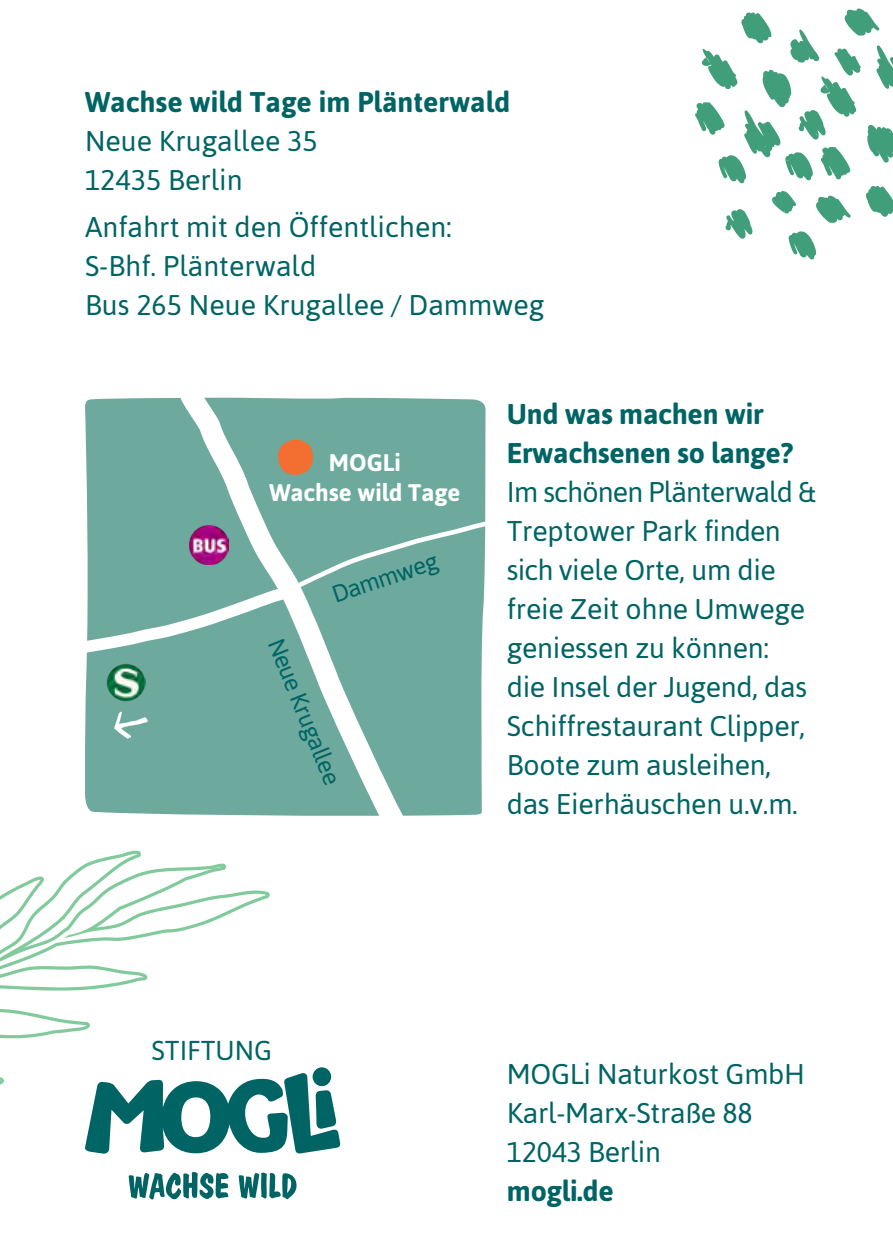
<style>
.page{position:relative;width:893px;height:1259px;background:#fff}
.page>*{position:absolute;margin:0;border:0;box-sizing:border-box;transform-origin:0 0}
.t1{font:28.5px/39px "Asap";letter-spacing:-.01em;color:#006465}
.t2{font:700 28.5px/39px "Asap";color:#006465}
.t3{font:27.3px "Asap";color:#006465}
.t4{font:24px "Asap";color:#006465}
.t5{font:700 24px/30px "Asap";color:#fff;text-align:center}
.s1{font-weight:400}
.s2{font-weight:700}
</style>
<div class="page">
<svg style="left:695px;top:8px;width:198px;height:252px"></svg>
<svg style="left:85px;top:398px;width:401px;height:418px;background:#74aea2"></svg>
<img style="left:107px;top:663px;width:38px;height:39px">
<svg style="left:114px;top:711px;width:34px;height:28px"></svg>
<svg style="left:312px;top:1067px;width:19px;height:19px"></svg>
<svg style="left:85px;top:1072px;width:255px;height:81px"></svg>
<svg style="left:129px;top:1172px;width:99px;height:27px"></svg>
<svg style="left:239px;top:1172px;width:58px;height:27px"></svg>
<svg style="left:169px;top:397px;width:257px;height:419px;background:#7cb1a5"></svg>
<svg style="left:85px;top:518px;width:401px;height:140px;background:#81b2a9"></svg>
<svg style="left:0;top:850px;width:270px;height:241px"></svg>
<p class="t2" style="left:85px;top:82px;width:427px">Wachse wild Tage im Plänterwald<br><span class="s1">Neue Krugallee 35<br>12435 Berlin</span></p>
<p class="t1" style="left:85px;top:207px;width:461px">Anfahrt mit den Öffentlichen:<br>S-Bhf. Plänterwald<br>Bus 265 Neue Krugallee / Dammweg</p>
<p class="t5" style="left:269px;top:447px;width:193px">MOGLi<br>Wachse wild Tage</p>
<p class="t4" style="left:328px;top:581px;width:112px;rotate:-18deg">Dammweg</p>
<p class="t4" style="left:288px;top:634px;width:157px;rotate:68deg">Neue Krugallee</p>
<p class="t1" style="left:507px;top:394px;width:310px"><span class="s2">Und was machen wir<br>Erwachsenen so lange?<br></span>Im schönen Plänterwald &amp;<br>Treptower Park finden sich viele Orte, um die freie Zeit ohne Umwege geniessen zu können:<br>die Insel der Jugend, das<br>Schiffrestaurant Clipper,<br>Boote zum ausleihen, das Eierhäuschen u.v.m.</p>
<p class="t3" style="left:151px;top:1034px;width:122px">STIFTUNG</p>
<p class="t1" style="left:507px;top:1053px;width:300px">MOGLi Naturkost GmbH<br>Karl-Marx-Straße 88<br>12043 Berlin<br><span class="s2">mogli.de</span></p>
</div>
